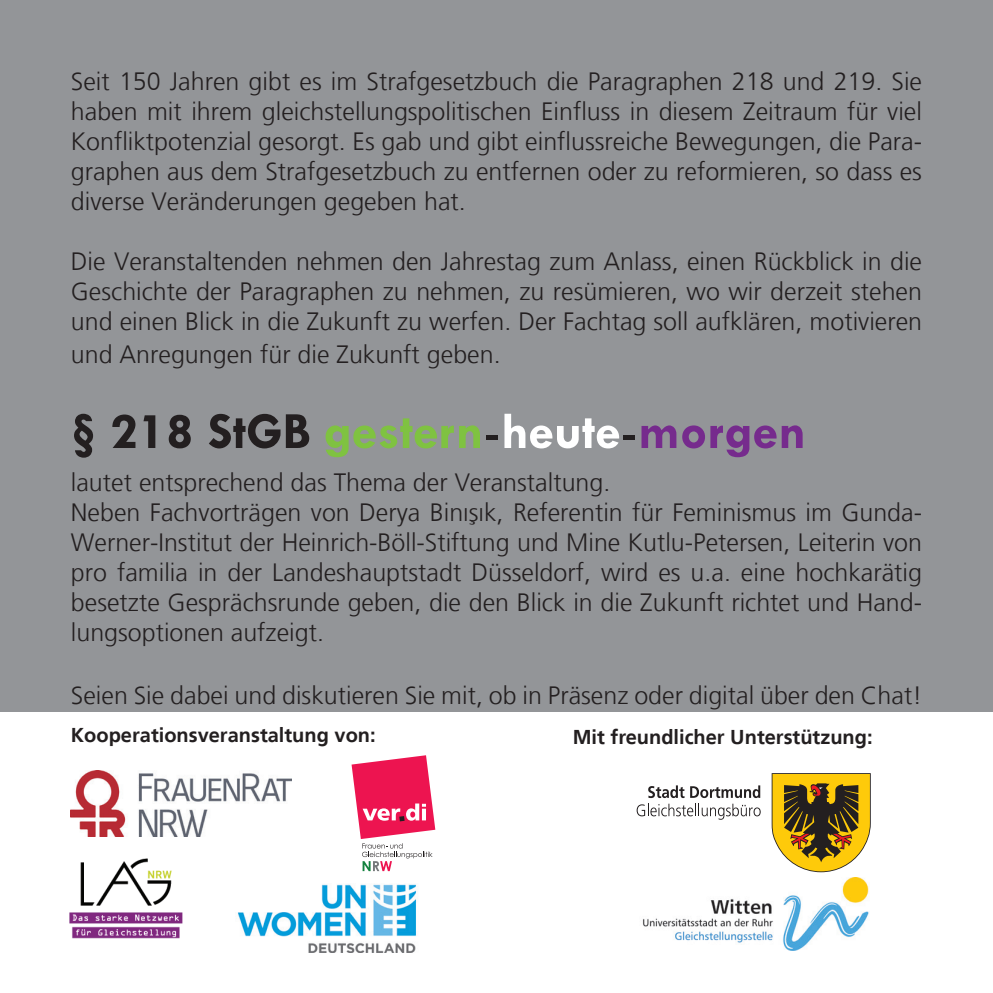
<style>
.page{position:relative;width:993px;height:993px;background:#fff}
.page>*{position:absolute;margin:0;border:0;box-sizing:border-box;transform-origin:0 0}
.t1{font:700 52.5px "Tw Cen";color:#231f20}
.t2{font:300 25px/30px "Frutiger";color:#231f20;text-align:justify}
.t3{font:700 20px "Frutiger";color:#231f20}
.s1{color:#7fc241}
.s2{font-weight:400}
.s3{color:#fff}
.s4{color:#762b8d}
</style>
<div class="page">
<div style="left:0;top:0;width:992px;height:711px;background:#939598"></div>
<img style="left:71px;top:770px;width:220px;height:66px">
<img style="left:69px;top:858px;width:114px;height:81px">
<img style="left:237px;top:884px;width:180px;height:67px">
<img style="left:642px;top:877px;width:227px;height:73px">
<svg style="left:351px;top:755px;width:84px;height:115px"></svg>
<svg style="left:771px;top:773px;width:99px;height:98px;background:#a7882c"></svg>
<svg style="left:648px;top:785px;width:36px;height:12px"></svg>
<svg style="left:690px;top:785px;width:70px;height:12px"></svg>
<svg style="left:636px;top:803px;width:123px;height:16px"></svg>
<svg style="left:753px;top:807px;width:7px;height:9px"></svg>
<p class="t2" style="left:71px;top:66px;width:852px">Seit 150 Jahren gibt es im Strafgesetzbuch die Paragraphen 218 und 219. Sie haben mit ihrem gleichstellungspolitischen Einfluss in diesem Zeitraum für viel Konfliktpotenzial gesorgt. Es gab und gibt einflussreiche Bewegungen, die Para&shy;graphen aus dem Strafgesetzbuch zu entfernen oder zu reformieren, so dass es diverse Veränderungen gegeben hat.</p>
<p class="t2" style="left:71px;top:246px;width:852px">Die Veranstaltenden nehmen den Jahrestag zum Anlass, einen Rückblick in die Geschichte der Paragraphen zu nehmen, zu resümieren, wo wir derzeit stehen und einen Blick in die Zukunft zu werfen. Der Fachtag soll aufklären, motivieren</p>
<p class="t2" style="left:71px;top:339px;width:431px">und Anregungen für die Zukunft geben.</p>
<h1 class="t1" style="left:71px;top:399px;width:736px">§ 218 StGB <span class="s1">gestern</span><span class="s2">-</span><span class="s3">heute</span><span class="s2">-</span><span class="s4">morgen</span></h1>
<p class="t2" style="left:71px;top:467px;width:852px;text-align:left">lautet entsprechend das Thema der Veranstaltung.<br>Neben Fachvorträgen von Derya Binisik, Referentin für Feminismus im Gunda-Werner-Institut der Heinrich-Böll-Stiftung und Mine Kutlu-Petersen, Leiterin von pro familia in der Landeshauptstadt Düsseldorf, wird es u.a. eine hochkarätig besetzte Gesprächsrunde geben, die den Blick in die Zukunft richtet und Hand&shy;lungsoptionen aufzeigt.</p>
<p class="t2" style="left:71px;top:680px;width:852px">Seien Sie dabei und diskutieren Sie mit, ob in Präsenz oder digital über den Chat!</p>
<p class="t3" style="left:71px;top:723px;width:306px">Kooperationsveranstaltung von:</p>
<p class="t3" style="left:572px;top:724px;width:301px">Mit freundlicher Unterstützung:</p>
<p class="t2" style="left:469px;top:497px;width:7px">¸</p>
</div>
